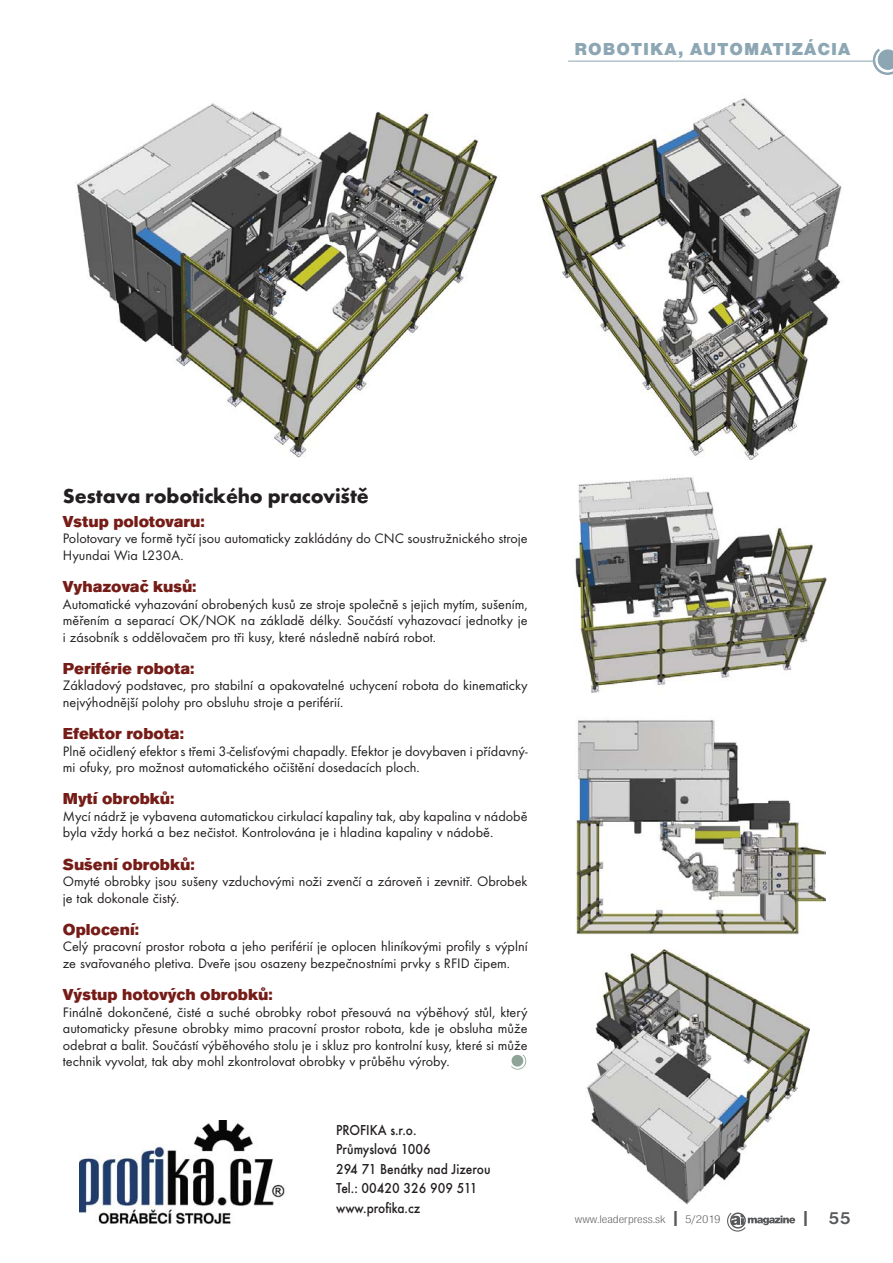
<style>
.page{position:relative;width:893px;height:1263px;background:#fff}
.page>*{position:absolute;margin:0;border:0;box-sizing:border-box;transform-origin:0 0}
.t1{font:700 21px "Futura TCE";letter-spacing:-.01em;color:#231f20}
.t2{font:900 18px "Nimbus San DCE";letter-spacing:.06em;color:#8ca6b4}
.t3{font:700 18px "Nimbus San DCE";color:#58595b}
.t4{font:16.5px "Accius TCE Ult";color:#761c17}
.t5{font:500 15px/19.5px "Futura TCE";color:#231f20;scale:.9 1}
.t6{font:14.25px/16.5px "Futura TCE Boo";color:#231f20}
.t7{font:11.55px "Nimbus San DCE Lig Con";color:#58595b;scale:1.18 1}
.s1{font-family:"Nimbus San DCE";font-weight:700;font-size:18px}
</style>
<div class="page">
<svg style="left:727px;top:1213px;width:68px;height:19px"></svg>
<hr style="left:568px;top:61px;width:305px;height:1px;background:#8ca6b4">
<svg style="left:873px;top:48px;width:20px;height:27px"></svg>
<img style="left:76px;top:103px;width:422px;height:355px">
<img style="left:540px;top:98px;width:302px;height:361px">
<img style="left:573px;top:477px;width:254px;height:216px">
<img style="left:576px;top:719px;width:249px;height:215px">
<img style="left:587px;top:949px;width:223px;height:255px">
<img style="left:79px;top:1121px;width:206px;height:103px">
<svg style="left:511px;top:1054px;width:15px;height:16px"></svg>
<p class="t2" style="left:574px;top:42px;width:277px">ROBOTIKA, AUTOMATIZÁCIA</p>
<h1 class="t1" style="left:63px;top:487px;width:307px">Sestava robotického pracoviště</h1>
<p class="t4" style="left:63px;top:515px;width:143px">Vstup polotovaru:</p>
<p class="t6" style="left:63px;top:531px;width:466px">Polotovary ve formě tyčí jsou automaticky zakládány do CNC soustružnického stroje<br>Hyundai Wia L230A.</p>
<p class="t4" style="left:63px;top:580px;width:135px">Vyhazovač kusů:</p>
<p class="t6" style="left:63px;top:596px;width:466px;text-align:justify">Automatické vyhazování obrobených kusů ze stroje společně s jejich mytím, sušením, měřením a separací OK/NOK na základě délky. Součástí vyhazovací jednotky je i zásobník s oddělovačem pro tři kusy, které následně nabírá robot.</p>
<p class="t4" style="left:63px;top:662px;width:133px">Periférie robota:</p>
<p class="t6" style="left:63px;top:678px;width:466px">Základový podstavec, pro stabilní a opakovatelné uchycení robota do kinematicky nejvýhodnější polohy pro obsluhu stroje a periférií.</p>
<p class="t4" style="left:63px;top:727px;width:123px">Efektor robota:</p>
<p class="t6" style="left:63px;top:743px;width:466px">Plně očidlený efektor s třemi 3-čelisťovými chapadly. Efektor je dovybaven i přídavný&shy;mi ofuky, pro možnost automatického očištění dosedacích ploch.</p>
<p class="t4" style="left:63px;top:792px;width:113px">Mytí obrobků:</p>
<p class="t6" style="left:63px;top:809px;width:466px">Mycí nádrž je vybavena automatickou cirkulací kapaliny tak, aby kapalina v nádobě byla vždy horká a bez nečistot. Kontrolována je i hladina kapaliny v nádobě.</p>
<p class="t4" style="left:63px;top:858px;width:133px">Sušení obrobků:</p>
<p class="t6" style="left:63px;top:874px;width:466px">Omyté obrobky jsou sušeny vzduchovými noži zvenčí a zároveň i zevnitř. Obrobek je tak dokonale čistý.</p>
<p class="t4" style="left:63px;top:923px;width:78px">Oplocení:</p>
<p class="t6" style="left:63px;top:939px;width:466px">Celý pracovní prostor robota a jeho periférií je oplocen hliníkovými profily s výplní ze svařovaného pletiva. Dveře jsou osazeny bezpečnostními prvky s RFID čipem.</p>
<p class="t4" style="left:63px;top:988px;width:211px">Výstup hotových obrobků:</p>
<p class="t6" style="left:63px;top:1004px;width:466px;text-align:justify">Finálně dokončené, čisté a suché obrobky robot přesouvá na výběhový stůl, který automaticky přesune obrobky mimo pracovní prostor robota, kde je obsluha může odebrat a balit. Součástí výběhového stolu je i skluz pro kontrolní kusy, které si může technik vyvolat, tak aby mohl zkontrolovat obrobky v průběhu výroby.</p>
<p class="t5" style="left:336px;top:1121px;width:173px">PROFIKA s.r.o.<br>Průmyslová 1006<br>294 71 Benátky nad Jizerou<br>Tel.: 00420 326 909 511 www.profika.cz</p>
<p class="t7" style="left:575px;top:1214px;width:125px">www.leaderpress.sk <span class="s1">|</span> 5/2019</p>
<p class="t3" style="left:801px;top:1211px;width:51px">| 55</p>
</div>
